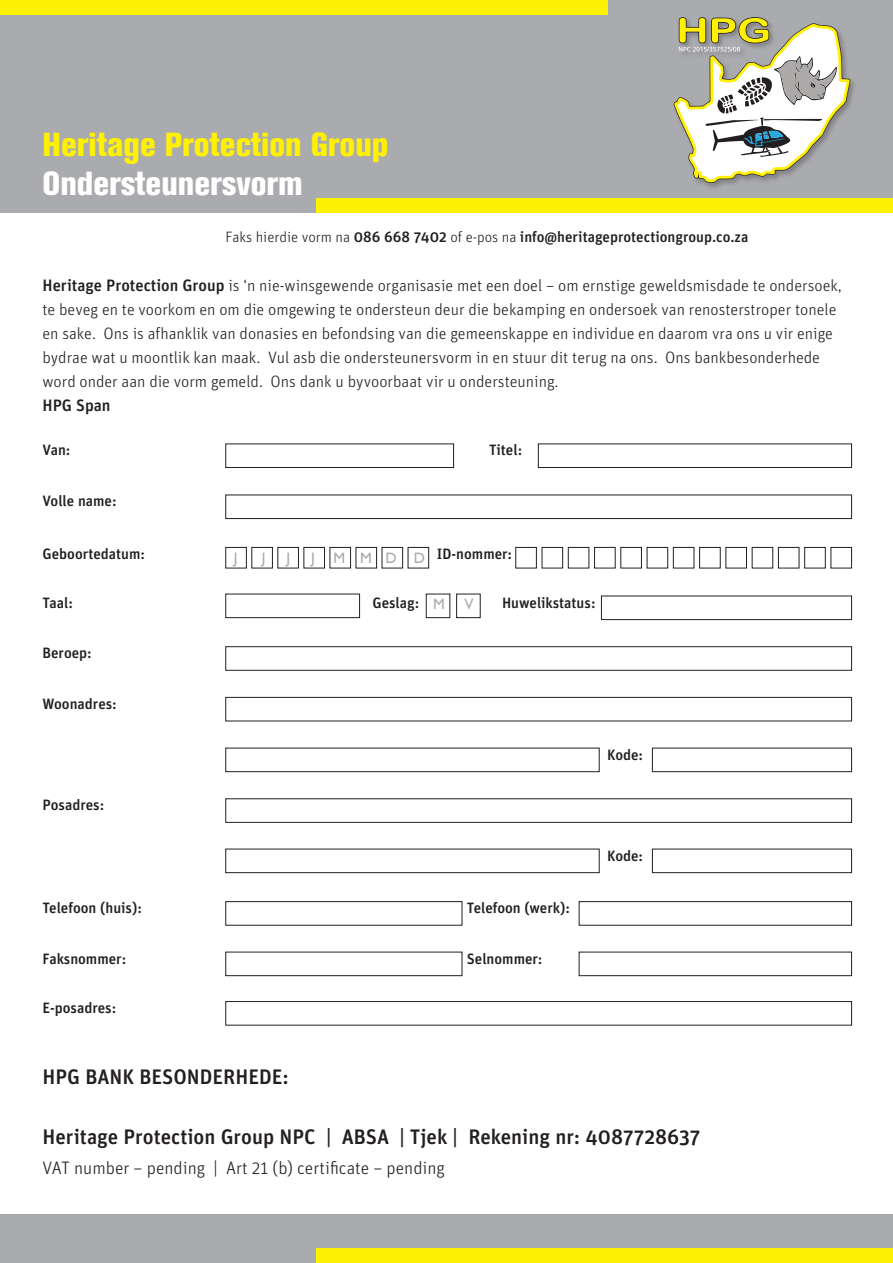
<style>
.page{position:relative;width:893px;height:1263px;background:#fff}
.page>*{position:absolute;margin:0;border:0;box-sizing:border-box;transform-origin:0 0}
.t1{font:800 condensed 33px "Akzidenz Grotesk BE";color:#fff101}
.t2{font:800 condensed 33px "Akzidenz Grotesk BE";color:#fff}
.t3{font:500 21px "Unit OT";color:#231f20}
.t4{font:300 18px "Unit OT";color:#231f20}
.t5{font:300 16.5px/24px "Unit OT";color:#231f20}
.t6{font:500 16.5px "Unit OT";color:#231f20}
.t7{font:500 15px "Unit OT";color:#231f20}
.t8{font:15px "Gill Sans";color:#a8a9ad}
.s1{font-weight:300}
.s2{font-weight:500}
</style>
<div class="page">
<div style="left:0;top:0;width:893px;height:213px;background:#aaabaf"></div>
<svg style="left:673px;top:17px;width:178px;height:167px"></svg>
<div style="left:0;top:0;width:607px;height:15px;background:#fff101"></div>
<div style="left:316px;top:198px;width:577px;height:15px;background:#fff101"></div>
<div style="left:225px;top:443px;width:229px;height:25px;border:1px solid #231f20"></div>
<div style="left:225px;top:495px;width:627px;height:24px;border:1px solid #231f20"></div>
<div style="left:225px;top:594px;width:135px;height:24px;border:1px solid #231f20"></div>
<div style="left:225px;top:646px;width:627px;height:25px;border:1px solid #231f20"></div>
<div style="left:225px;top:697px;width:627px;height:24px;border:1px solid #231f20"></div>
<div style="left:225px;top:798px;width:627px;height:25px;border:1px solid #231f20"></div>
<div style="left:225px;top:748px;width:375px;height:24px;border:1px solid #231f20"></div>
<div style="left:652px;top:748px;width:200px;height:24px;border:1px solid #231f20"></div>
<div style="left:652px;top:849px;width:200px;height:24px;border:1px solid #231f20"></div>
<div style="left:225px;top:849px;width:375px;height:24px;border:1px solid #231f20"></div>
<div style="left:225px;top:901px;width:237px;height:24px;border:1px solid #231f20"></div>
<div style="left:225px;top:952px;width:237px;height:24px;border:1px solid #231f20"></div>
<div style="left:225px;top:1001px;width:627px;height:24px;border:1px solid #231f20"></div>
<div style="left:579px;top:901px;width:273px;height:24px;border:1px solid #231f20"></div>
<div style="left:579px;top:952px;width:273px;height:24px;border:1px solid #231f20"></div>
<div style="left:225px;top:547px;width:22px;height:21px;border:1px solid #231f20"></div>
<div style="left:251px;top:547px;width:22px;height:21px;border:1px solid #231f20"></div>
<div style="left:277px;top:547px;width:22px;height:21px;border:1px solid #231f20"></div>
<div style="left:303px;top:547px;width:22px;height:21px;border:1px solid #231f20"></div>
<div style="left:330px;top:547px;width:21px;height:21px;border:1px solid #231f20"></div>
<div style="left:356px;top:547px;width:21px;height:21px;border:1px solid #231f20"></div>
<div style="left:382px;top:547px;width:21px;height:21px;border:1px solid #231f20"></div>
<div style="left:408px;top:547px;width:21px;height:21px;border:1px solid #231f20"></div>
<div style="left:515px;top:547px;width:22px;height:21px;border:1px solid #231f20"></div>
<div style="left:542px;top:547px;width:21px;height:21px;border:1px solid #231f20"></div>
<div style="left:568px;top:547px;width:21px;height:21px;border:1px solid #231f20"></div>
<div style="left:594px;top:547px;width:22px;height:21px;border:1px solid #231f20"></div>
<div style="left:620px;top:547px;width:22px;height:21px;border:1px solid #231f20"></div>
<div style="left:647px;top:547px;width:21px;height:21px;border:1px solid #231f20"></div>
<div style="left:673px;top:547px;width:21px;height:21px;border:1px solid #231f20"></div>
<div style="left:699px;top:547px;width:22px;height:21px;border:1px solid #231f20"></div>
<div style="left:725px;top:547px;width:22px;height:21px;border:1px solid #231f20"></div>
<div style="left:752px;top:547px;width:21px;height:21px;border:1px solid #231f20"></div>
<div style="left:778px;top:547px;width:21px;height:21px;border:1px solid #231f20"></div>
<div style="left:804px;top:547px;width:22px;height:21px;border:1px solid #231f20"></div>
<div style="left:830px;top:547px;width:22px;height:21px;border:1px solid #231f20"></div>
<div style="left:426px;top:594px;width:24px;height:24px;border:1px solid #231f20"></div>
<div style="left:601px;top:596px;width:251px;height:24px;border:1px solid #231f20"></div>
<div style="left:456px;top:594px;width:25px;height:24px;border:1px solid #231f20"></div>
<div style="left:538px;top:443px;width:314px;height:25px;border:1px solid #231f20"></div>
<div style="left:0;top:1215px;width:893px;height:48px;background:#aaabaf"></div>
<div style="left:316px;top:1248px;width:577px;height:15px;background:#fff101"></div>
<h1 class="t1" style="left:43px;top:125px;width:347px">Heritage Protection Group</h1>
<h1 class="t2" style="left:43px;top:165px;width:262px">Ondersteunersvorm</h1>
<p class="t7" style="left:226px;top:227px;width:524px"><span class="s1">Faks hierdie vorm na</span> 086 668 7402 <span class="s1">of e-pos na</span> info@heritageprotectiongroup.co.za</p>
<p class="t5" style="left:43px;top:274px;width:801px"><span class="s2">Heritage Protection Group</span> is ‘n nie-winsgewende organisasie met een doel – om ernstige geweldsmisdade te ondersoek, te beveg en te voorkom en om die omgewing te ondersteun deur die bekamping en ondersoek van renosterstroper tonele en sake. Ons is afhanklik van donasies en befondsing van die gemeenskappe en individue en daarom vra ons u vir enige bydrae wat u moontlik kan maak. Vul asb die ondersteunersvorm in en stuur dit terug na ons. Ons bankbesonderhede word onder aan die vorm gemeld. Ons dank u byvoorbaat vir u ondersteuning.</p>
<p class="t6" style="left:43px;top:396px;width:70px">HPG Span</p>
<p class="t7" style="left:43px;top:441px;width:30px">Van:</p>
<p class="t7" style="left:489px;top:441px;width:35px">Titel:</p>
<p class="t7" style="left:43px;top:492px;width:76px">Volle name:</p>
<p class="t7" style="left:43px;top:545px;width:104px">Geboortedatum:</p>
<p class="t7" style="left:437px;top:545px;width:77px">ID-nommer:</p>
<p class="t8" style="left:234px;top:549px;width:5px">J</p>
<p class="t8" style="left:262px;top:549px;width:5px">J</p>
<p class="t8" style="left:287px;top:549px;width:5px">J</p>
<p class="t8" style="left:311px;top:549px;width:115px">J MMDD</p>
<p class="t7" style="left:43px;top:593px;width:32px">Taal:</p>
<p class="t7" style="left:372px;top:593px;width:48px">Geslag:</p>
<p class="t7" style="left:502px;top:593px;width:95px">Huwelikstatus:</p>
<p class="t8" style="left:433px;top:595px;width:13px">M</p>
<p class="t8" style="left:464px;top:595px;width:11px">V</p>
<p class="t7" style="left:43px;top:644px;width:51px">Beroep:</p>
<p class="t7" style="left:43px;top:695px;width:76px">Woonadres:</p>
<p class="t7" style="left:43px;top:796px;width:63px">Posadres:</p>
<p class="t7" style="left:43px;top:899px;width:101px">Telefoon (huis):</p>
<p class="t7" style="left:467px;top:899px;width:105px">Telefoon (werk):</p>
<p class="t7" style="left:43px;top:949px;width:85px">Faksnommer:</p>
<p class="t7" style="left:467px;top:949px;width:77px">Selnommer:</p>
<p class="t7" style="left:43px;top:999px;width:75px">E-posadres:</p>
<p class="t3" style="left:43px;top:1064px;width:248px">HPG BANK BESONDERHEDE:</p>
<p class="t7" style="left:607px;top:745px;width:37px">Kode:</p>
<p class="t7" style="left:607px;top:846px;width:37px">Kode:</p>
<p class="t3" style="left:43px;top:1124px;width:659px">Heritage Protection Group NPC | ABSA | Tjek | Rekening nr: 4087728637</p>
<p class="t4" style="left:43px;top:1158px;width:404px">VAT number – pending | Art 21 (b) certificate – pending</p>
</div>
